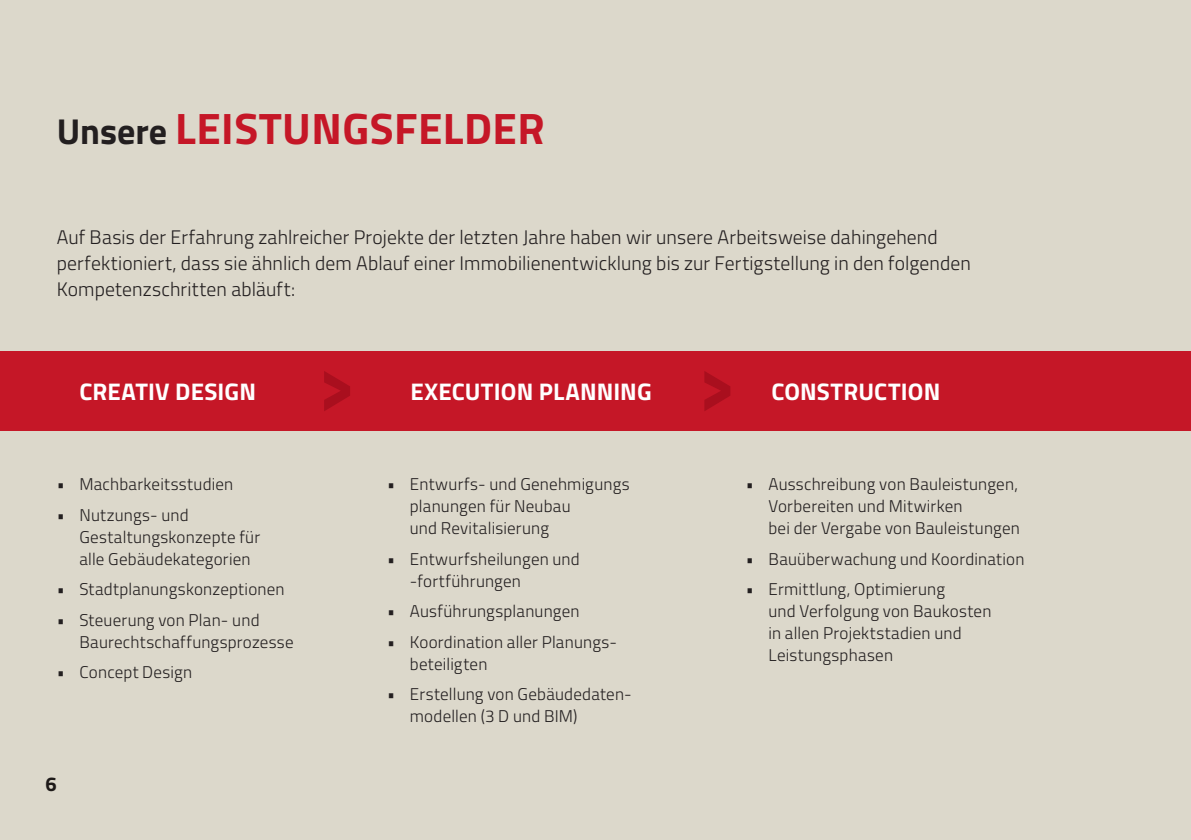
<style>
.page{position:relative;width:1191px;height:840px;background:#fff}
.page>*{position:absolute;margin:0;border:0;box-sizing:border-box;transform-origin:0 0}
.t1{font:700 44px "Titillium";letter-spacing:.01em;color:#c51727}
.t2{font:700 24px "Titillium";letter-spacing:.005em;color:#fff}
.t3{font:700 20px "Titillium";color:#231f20}
.t4{font:300 19.6px/26px "Titillium";letter-spacing:.005em;color:#231f20}
.t5{font:300 17px/22px "Titillium";letter-spacing:.01em;color:#231f20}
.s1{font-size:36px;color:#231f20}
</style>
<div class="page">
<div style="left:0;top:0;width:1191px;height:839px;background:#dcd8cb"></div>
<div style="left:0;top:351px;width:1191px;height:79px;background:#c51727"></div>
<svg style="left:324px;top:371px;width:26px;height:40px"></svg>
<svg style="left:704px;top:371px;width:26px;height:40px"></svg>
<h1 class="t1" style="left:57px;top:95px;width:489px"><span class="s1">Unsere</span> LEISTUNGSFELDER</h1>
<p class="t4" style="left:57px;top:223px;width:915px">Auf Basis der Erfahrung zahlreicher Projekte der letzten Jahre haben wir unsere Arbeitsweise dahingehend perfektioniert, dass sie ähnlich dem Ablauf einer Immobilienentwicklung bis zur Fertigstellung in den folgenden<br>Kompetenzschritten abläuft:</p>
<h2 class="t2" style="left:79px;top:373px;width:178px">CREATIV DESIGN</h2>
<p class="t5" style="left:57px;top:472px;width:178px">• Machbarkeitsstudien</p>
<p class="t5" style="left:79px;top:502px;width:182px;text-indent:-23px">• Nutzungs- und<br>Gestaltungskonzepte für alle Gebäudekategorien</p>
<p class="t5" style="left:57px;top:577px;width:229px">• Stadtplanungskonzeptionen</p>
<p class="t5" style="left:79px;top:607px;width:216px;text-indent:-23px">• Steuerung von Plan- und<br>Baurechtschaffungsprozesse</p>
<p class="t5" style="left:57px;top:660px;width:137px">• Concept Design</p>
<p class="t3" style="left:45px;top:767px;width:13px">6</p>
<h2 class="t2" style="left:410px;top:373px;width:243px">EXECUTION PLANNING</h2>
<p class="t5" style="left:410px;top:472px;width:221px;text-indent:-23px">• Entwurfs- und Genehmigungs planungen für Neubau<br>und Revitalisierung</p>
<p class="t5" style="left:410px;top:546px;width:171px;text-indent:-23px">• Entwurfsheilungen und -fortführungen</p>
<p class="t5" style="left:387px;top:599px;width:194px">• Ausführungsplanungen</p>
<p class="t5" style="left:410px;top:629px;width:208px;text-indent:-23px">• Koordination aller Planungs&shy;beteiligten</p>
<p class="t5" style="left:410px;top:682px;width:223px;text-indent:-23px">• Erstellung von Gebäudedaten&shy;modellen (3 D und BIM)</p>
<h2 class="t2" style="left:771px;top:373px;width:170px">CONSTRUCTION</h2>
<p class="t5" style="left:768px;top:472px;width:253px;text-indent:-23px">• Ausschreibung von Bauleistungen,<br>Vorbereiten und Mitwirken<br>bei der Vergabe von Bauleistungen</p>
<p class="t5" style="left:746px;top:546px;width:280px">• Bauüberwachung und Koordination</p>
<p class="t5" style="left:768px;top:577px;width:224px;text-indent:-23px">• Ermittlung, Optimierung<br>und Verfolgung von Baukosten in allen Projektstadien und<br>Leistungsphasen</p>
</div>
